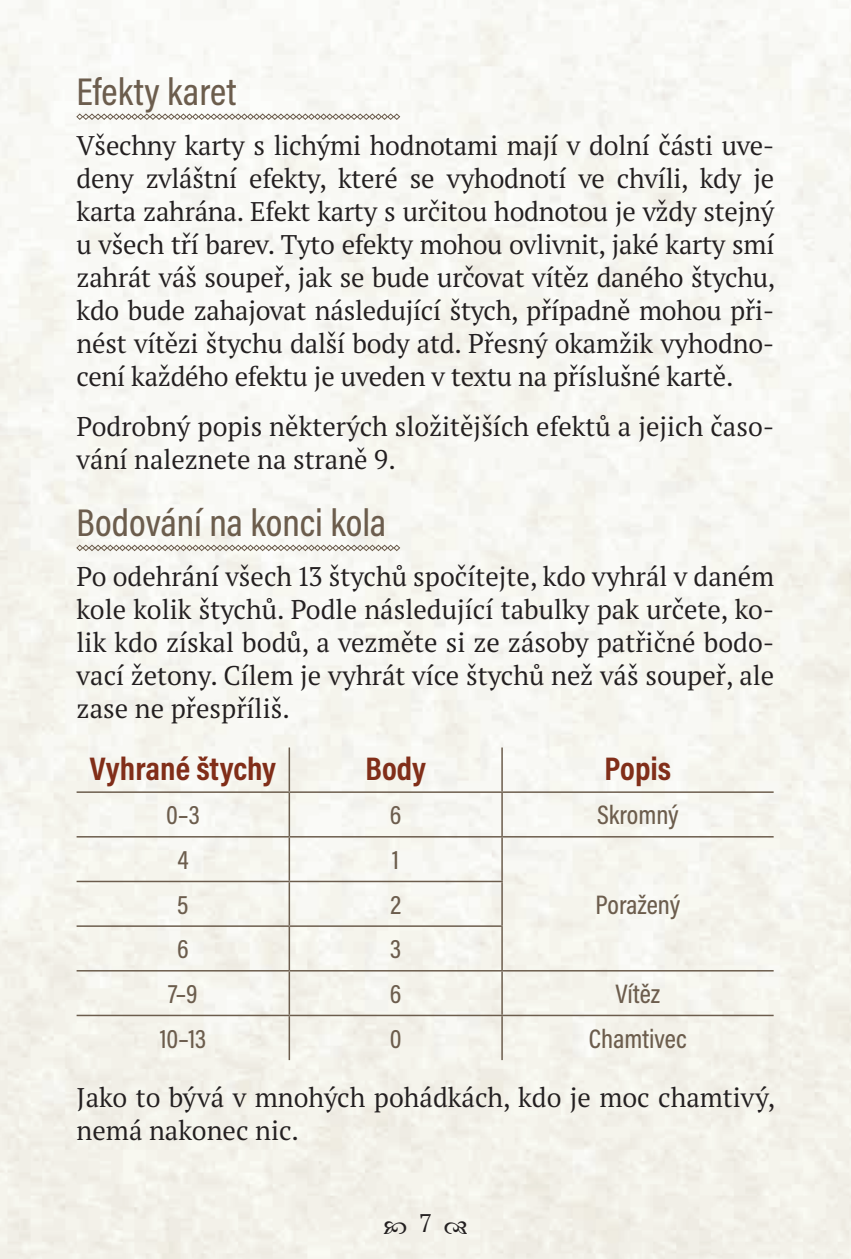
<style>
.page{position:relative;width:851px;height:1259px;background:#fff}
.page>*{position:absolute;margin:0;border:0;box-sizing:border-box;transform-origin:0 0}
.t1{font:500 39px "Acumin Pro Cond";color:#6c5d4d}
.t2{font:700 33px "Acumin Pro Cond";color:#812e19}
.t3{font:27px/33px "PT Serif Pro";color:#231f20;text-align:justify}
.t4{font:500 27px "Acumin Pro Cond";color:#6c5d4d}
.t5{font:25.5px "PT Serif Pro";color:#231f20}
</style>
<div class="page">
<img style="left:0;top:0;width:850px;height:1259px">
<svg style="left:76px;top:113px;width:324px;height:7px"></svg>
<svg style="left:76px;top:544px;width:324px;height:7px"></svg>
<hr style="left:288px;top:747px;width:2px;height:44px;background:#6c5d4d">
<hr style="left:501px;top:747px;width:1px;height:44px;background:#6c5d4d">
<hr style="left:77px;top:791px;width:212px;height:2px;background:#6c5d4d">
<hr style="left:289px;top:791px;width:213px;height:2px;background:#6c5d4d">
<hr style="left:288px;top:793px;width:2px;height:43px;background:#6c5d4d">
<hr style="left:502px;top:791px;width:271px;height:2px;background:#6c5d4d">
<hr style="left:501px;top:793px;width:1px;height:43px;background:#6c5d4d">
<hr style="left:77px;top:836px;width:212px;height:1px;background:#6c5d4d">
<hr style="left:289px;top:836px;width:213px;height:1px;background:#6c5d4d">
<hr style="left:288px;top:837px;width:2px;height:43px;background:#6c5d4d">
<hr style="left:502px;top:836px;width:271px;height:1px;background:#6c5d4d">
<hr style="left:501px;top:837px;width:1px;height:43px;background:#6c5d4d">
<hr style="left:77px;top:880px;width:212px;height:2px;background:#6c5d4d">
<hr style="left:289px;top:880px;width:213px;height:2px;background:#6c5d4d">
<hr style="left:288px;top:882px;width:2px;height:43px;background:#6c5d4d">
<hr style="left:501px;top:882px;width:1px;height:43px;background:#6c5d4d">
<hr style="left:77px;top:925px;width:212px;height:2px;background:#6c5d4d">
<hr style="left:289px;top:925px;width:213px;height:2px;background:#6c5d4d">
<hr style="left:288px;top:927px;width:2px;height:43px;background:#6c5d4d">
<hr style="left:501px;top:927px;width:1px;height:43px;background:#6c5d4d">
<hr style="left:77px;top:970px;width:212px;height:1px;background:#6c5d4d">
<hr style="left:289px;top:970px;width:213px;height:1px;background:#6c5d4d">
<hr style="left:288px;top:971px;width:2px;height:43px;background:#6c5d4d">
<hr style="left:502px;top:970px;width:271px;height:1px;background:#6c5d4d">
<hr style="left:501px;top:971px;width:1px;height:43px;background:#6c5d4d">
<hr style="left:77px;top:1014px;width:212px;height:2px;background:#6c5d4d">
<hr style="left:289px;top:1014px;width:213px;height:2px;background:#6c5d4d">
<hr style="left:288px;top:1016px;width:2px;height:44px;background:#6c5d4d">
<hr style="left:502px;top:1014px;width:271px;height:2px;background:#6c5d4d">
<hr style="left:501px;top:1016px;width:1px;height:44px;background:#6c5d4d">
<svg style="left:384px;top:1221px;width:22px;height:13px"></svg>
<svg style="left:444px;top:1221px;width:22px;height:13px"></svg>
<h1 class="t1" style="left:77px;top:66px;width:161px">Efekty karet</h1>
<p class="t3" style="left:77px;top:129px;width:700px">Všechny karty s lichými hodnotami mají v dolní části uve&shy;deny zvláštní efekty, které se vyhodnotí ve chvíli, kdy je karta zahrána. Efekt karty s určitou hodnotou je vždy stejný u všech tří barev. Tyto efekty mohou ovlivnit, jaké karty smí zahrát váš soupeř, jak se bude určovat vítěz daného štychu, kdo bude zahajovat následující štych, případně mohou při&shy;nést vítězi štychu další body atd. Přesný okamžik vyhodno&shy;cení každého efektu je uveden v textu na příslušné kartě.</p>
<p class="t3" style="left:77px;top:410px;width:699px">Podrobný popis některých složitějších efektů a jejich časo&shy;vání naleznete na straně 9.</p>
<h1 class="t1" style="left:77px;top:498px;width:311px">Bodování na konci kola</h1>
<p class="t3" style="left:77px;top:560px;width:699px">Po odehrání všech 13 štychů spočítejte, kdo vyhrál v daném kole kolik štychů. Podle následující tabulky pak určete, ko&shy;lik kdo získal bodů, a vezměte si ze zásoby patřičné bodo&shy;vací žetony. Cílem je vyhrát více štychů než váš soupeř, ale zase ne přespříliš.</p>
<p class="t2" style="left:90px;top:747px;width:188px">Vyhrané štychy</p>
<p class="t2" style="left:365px;top:747px;width:62px">Body</p>
<p class="t2" style="left:604px;top:747px;width:68px">Popis</p>
<p class="t4" style="left:166px;top:797px;width:35px">0–3</p>
<p class="t4" style="left:390px;top:797px;width:13px">6</p>
<p class="t4" style="left:597px;top:797px;width:83px">Skromný</p>
<p class="t4" style="left:177px;top:842px;width:13px">4</p>
<p class="t4" style="left:392px;top:842px;width:8px">1</p>
<p class="t4" style="left:177px;top:887px;width:13px">5</p>
<p class="t4" style="left:390px;top:887px;width:12px">2</p>
<p class="t4" style="left:595px;top:887px;width:86px">Poražený</p>
<p class="t4" style="left:177px;top:931px;width:13px">6</p>
<p class="t4" style="left:390px;top:931px;width:12px">3</p>
<p class="t4" style="left:168px;top:976px;width:31px">7–9</p>
<p class="t4" style="left:390px;top:976px;width:13px">6</p>
<p class="t4" style="left:615px;top:976px;width:46px">Vítěz</p>
<p class="t4" style="left:160px;top:1021px;width:48px">10–13</p>
<p class="t4" style="left:389px;top:1021px;width:13px">0</p>
<p class="t4" style="left:588px;top:1021px;width:100px">Chamtivec</p>
<p class="t3" style="left:77px;top:1080px;width:700px">Jako to bývá v mnohých pohádkách, kdo je moc chamtivý, nemá nakonec nic.</p>
<p class="t5" style="left:419px;top:1206px;width:15px">7</p>
</div>
